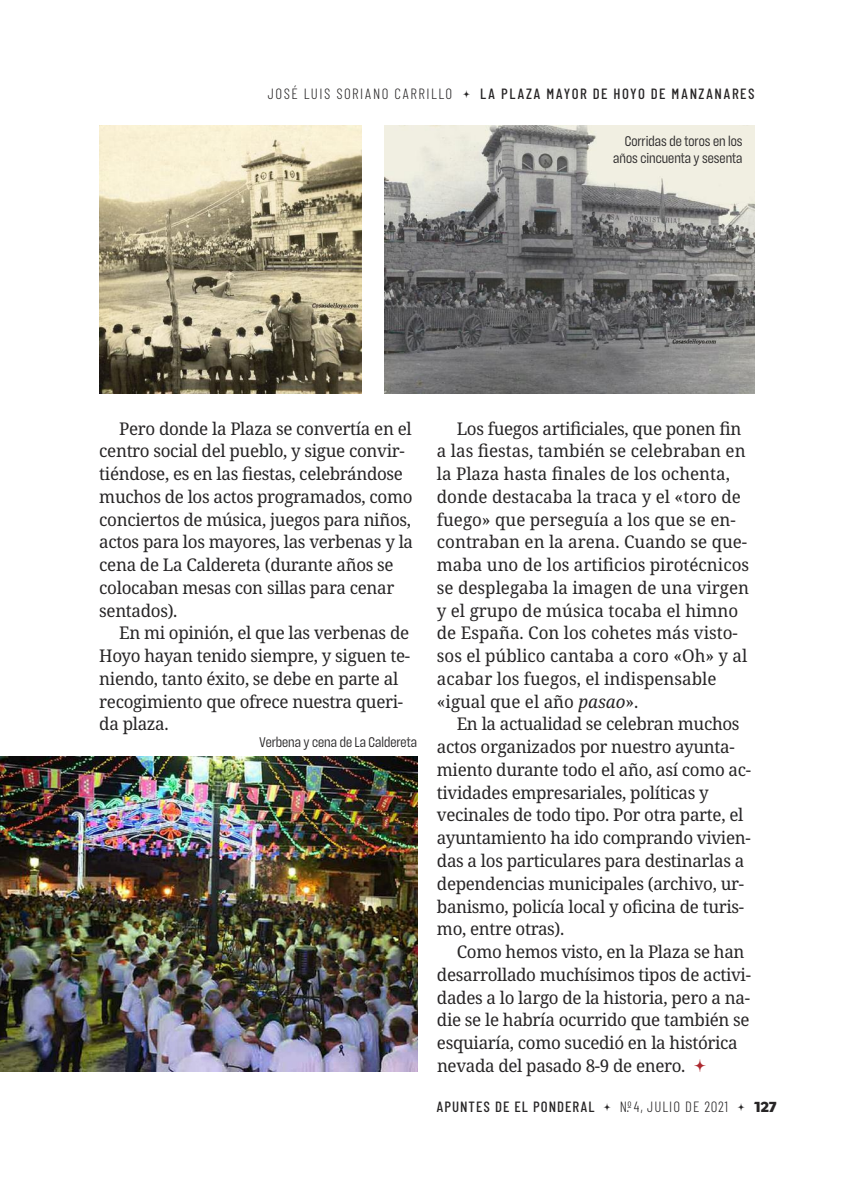
<style>
.page{position:relative;width:844px;height:1191px;background:#fff}
.page>*{position:absolute;margin:0;border:0;box-sizing:border-box;transform-origin:0 0}
.t1{font:17.5px/22.8px "Noto Serif";letter-spacing:-.02em;color:#272526}
.t2{font:17.5px/22.8px "Noto Serif";color:#272526}
.t3{font:500 14.88px "Barlow Condensed";letter-spacing:.09em;color:#272526}
.t4{font:500 14.88px "Barlow Condensed";letter-spacing:.07em;color:#272526}
.t5{font:14px/17.5px "Blimone";color:#272526;text-align:right}
.s1{font-weight:300}
.s2{font-family:"Orpheus Pro";font-weight:700;font-size:10.5px}
.s3{font-style:italic}
.s4{font-family:"Orpheus Pro";font-weight:700;color:#ad292f}
.s5{font-family:"Fenomen Sans";font-weight:700;font-size:15.75px}
</style>
<div class="page">
<img style="left:385px;top:126px;width:369px;height:267px">
<img style="left:0;top:756px;width:417px;height:315px">
<img style="left:99px;top:126px;width:262px;height:267px">
<p class="t3" style="left:268px;top:85px;width:488px"><span class="s1">JOSÉ LUIS SORIANO CARRILLO</span> <span class="s2">*</span> LA PLAZA MAYOR DE HOYO DE MANZANARES</p>
<p class="t5" style="left:613px;top:133px;width:131px">Corridas de toros en los años cincuenta y sesenta</p>
<p class="t1" style="left:99px;top:417px;width:315px;text-indent:20px">Pero donde la Plaza se convertía en el centro social del pueblo, y sigue convir&shy;tiéndose, es en las fiestas, celebrándose muchos de los actos programados, como conciertos de música, juegos para niños, actos para los mayores, las verbenas y la cena de La Caldereta (durante años se colocaban mesas con sillas para cenar sentados).</p>
<p class="t1" style="left:99px;top:622px;width:312px;text-indent:20px">En mi opinión, el que las verbenas de<br>Hoyo hayan tenido siempre, y siguen te&shy;niendo, tanto éxito, se debe en parte al recogimiento que ofrece nuestra queri&shy;da plaza.</p>
<p class="t5" style="left:259px;top:734px;width:159px">Verbena y cena de La Caldereta</p>
<p class="t2" style="left:437px;top:417px;width:314px;text-indent:20px">Los fuegos artificiales, que ponen fin a las fiestas, también se celebraban en la Plaza hasta finales de los ochenta, donde destacaba la traca y el «toro de fuego» que perseguía a los que se en&shy;contraban en la arena. Cuando se que&shy;maba uno de los artificios pirotécnicos se desplegaba la imagen de una virgen y el grupo de música tocaba el himno de España. Con los cohetes más visto&shy;sos el público cantaba a coro «oh» y al acabar los fuegos, el indispensable «igual que el año <span class="s3">pasao</span>».</p>
<p class="t1" style="left:437px;top:713px;width:316px;text-indent:20px">En la actualidad se celebran muchos actos organizados por nuestro ayunta&shy;miento durante todo el año, así como ac&shy;tividades empresariales, políticas y vecinales de todo tipo. Por otra parte, el ayuntamiento ha ido comprando vivien&shy;das a los particulares para destinarlas a dependencias municipales (archivo, ur&shy;banismo, policía local y oficina de turis&shy;mo, entre otras).</p>
<p class="t1" style="left:437px;top:940px;width:315px;text-indent:20px">Como hemos visto, en la Plaza se han desarrollado muchísimos tipos de activi&shy;dades a lo largo de la historia, pero a na&shy;die se le habría ocurrido que también se esquiaría, como sucedió en la histórica nevada del pasado 8-9 de enero. <span class="s4">*</span></p>
<p class="t4" style="left:436px;top:1097px;width:342px">APUNTES DE EL PONDERAL <span class="s2">*</span> <span class="s1">N.º4, JULIO DE 2021</span> <span class="s2">*</span> <span class="s5">127</span></p>
</div>
